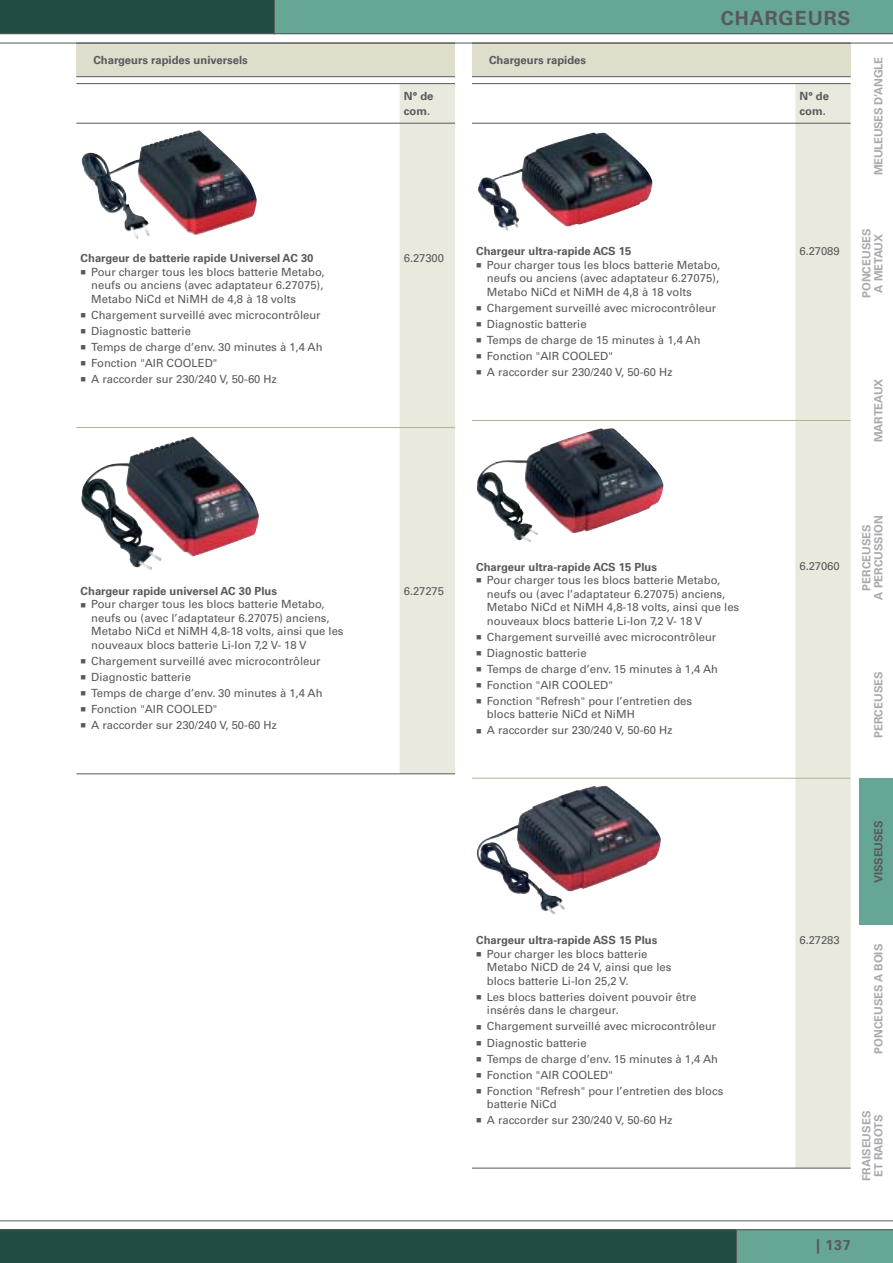
<style>
.page{position:relative;width:893px;height:1263px;background:#fff}
.page>*{position:absolute;margin:0;border:0;box-sizing:border-box;transform-origin:0 0}
.t1{font:700 19.5px "Univers Metabo";letter-spacing:.05em;color:#58595b}
.t2{font:700 14.25px "Univers Metabo";color:#58595b}
.t3{font:11.25px/16px "Univers Metabo";color:#58595b}
.t4{font:700 11.25px/15px "Univers Metabo";color:#58595b}
.t5{font:700 11.25px/12px "Univers Metabo";color:#a7a9ac;text-align:center}
.t6{font:700 11.25px "Univers Metabo";letter-spacing:-.025em;color:#a7a9ac}
.t7{font:700 11.25px "Univers Metabo";letter-spacing:-.025em;color:#58595b}
</style>
<div class="page">
<svg style="left:0;top:0;width:892px;height:34px;background:#50887b"></svg>
<svg style="left:0;top:1229px;width:892px;height:34px;background:#2e5a52"></svg>
<div style="left:859px;top:778px;width:33px;height:147px;background:#65a696"></div>
<div style="left:76px;top:43px;width:379px;height:34px;background:#dfddcc"></div>
<hr style="left:76px;top:76px;width:379px;height:1px;background:#58595b">
<div style="left:399px;top:84px;width:56px;height:689px;background:#eae9dd"></div>
<hr style="left:76px;top:83px;width:379px;height:1px;background:#58595b">
<hr style="left:76px;top:123px;width:323px;height:1px;background:#58595b">
<hr style="left:399px;top:123px;width:56px;height:1px;background:#58595b">
<hr style="left:76px;top:427px;width:323px;height:1px;background:#b4b192">
<hr style="left:399px;top:427px;width:56px;height:1px;background:#b4b192">
<hr style="left:76px;top:773px;width:323px;height:1px;background:#58595b">
<hr style="left:399px;top:773px;width:56px;height:1px;background:#58595b">
<img style="left:81px;top:130px;width:176px;height:109px">
<img style="left:81px;top:437px;width:178px;height:133px">
<div style="left:472px;top:43px;width:378px;height:34px;background:#dfddcc"></div>
<hr style="left:472px;top:76px;width:378px;height:1px;background:#58595b">
<div style="left:795px;top:84px;width:55px;height:1084px;background:#eae9dd"></div>
<hr style="left:472px;top:83px;width:378px;height:1px;background:#58595b">
<hr style="left:472px;top:123px;width:378px;height:1px;background:#58595b">
<hr style="left:472px;top:1168px;width:323px;height:1px;background:#58595b">
<hr style="left:795px;top:1168px;width:55px;height:1px;background:#58595b">
<hr style="left:472px;top:420px;width:378px;height:1px;background:#b4b192">
<hr style="left:472px;top:778px;width:323px;height:1px;background:#b4b192">
<hr style="left:795px;top:778px;width:55px;height:1px;background:#b4b192">
<img style="left:477px;top:132px;width:175px;height:99px">
<img style="left:476px;top:428px;width:187px;height:114px">
<img style="left:476px;top:786px;width:185px;height:129px">
<hr style="left:0;top:43px;width:892px;height:1px;background:#58595b">
<hr style="left:0;top:1220px;width:892px;height:1px;background:#58595b">
<p class="t4" style="left:93px;top:53px;width:156px">Chargeurs rapides universels</p>
<p class="t4" style="left:81px;top:251px;width:234px">Chargeur de batterie rapide Universel AC 30</p>
<p class="t3" style="left:91px;top:266px;width:235px;line-height:13.5px;text-align:justify">Pour charger tous les blocs batterie Metabo, neufs ou anciens (avec adaptateur 6.27075), Metabo NiCd et NiMH de 4,8 à 18 volts</p>
<p class="t3" style="left:91px;top:307px;width:233px">Chargement surveillé avec microcontrôleur<br>Diagnostic batterie<br>Temps de charge d’env. 30 minutes à 1,4 Ah<br>Fonction "AIR COOLED"<br>A raccorder sur 230/240 V, 50-60 Hz</p>
<p class="t4" style="left:81px;top:584px;width:198px">Chargeur rapide universel AC 30 Plus</p>
<p class="t3" style="left:91px;top:598px;width:254px;line-height:13.5px">Pour charger tous les blocs batterie Metabo, neufs ou (avec l’adaptateur 6.27075) anciens, Metabo NiCd et NiMH 4,8-18 volts, ainsi que les nouveaux blocs batterie Li-Ion 7,2 V- 18 V</p>
<p class="t3" style="left:91px;top:654px;width:233px">Chargement surveillé avec microcontrôleur<br>Diagnostic batterie<br>Temps de charge d’env. 30 minutes à 1,4 Ah<br>Fonction "AIR COOLED"<br>A raccorder sur 230/240 V, 50-60 Hz</p>
<p class="t4" style="left:404px;top:89px;width:31px">N° de com.</p>
<p class="t3" style="left:404px;top:251px;width:41px">6.27300</p>
<p class="t3" style="left:404px;top:584px;width:41px">6.27275</p>
<p class="t4" style="left:489px;top:53px;width:99px">Chargeurs rapides</p>
<h1 class="t1" style="left:720px;top:10px;width:131px">CHARGEURS</h1>
<p class="t4" style="left:799px;top:89px;width:31px">N° de com.</p>
<p class="t6" style="left:874px;top:175px;width:120px;rotate:-90deg">MEULEUSES D’ANGLE</p>
<p class="t4" style="left:476px;top:244px;width:157px">Chargeur ultra-rapide ACS 15</p>
<p class="t3" style="left:487px;top:259px;width:235px;line-height:13.5px;text-align:justify">Pour charger tous les blocs batterie Metabo, neufs ou anciens (avec adaptateur 6.27075), Metabo NiCd et NiMH de 4,8 à 18 volts</p>
<p class="t3" style="left:487px;top:300px;width:231px">Chargement surveillé avec microcontrôleur<br>Diagnostic batterie<br>Temps de charge de 15 minutes à 1,4 Ah<br>Fonction "AIR COOLED"<br>A raccorder sur 230/240 V, 50-60 Hz</p>
<p class="t3" style="left:799px;top:244px;width:41px">6.27089</p>
<p class="t5" style="left:861px;top:298px;width:71px;rotate:-90deg">PONCEUSES<br>A METAUX</p>
<p class="t5" style="left:873px;top:442px;width:66px;rotate:-90deg">MARTEAUX</p>
<p class="t4" style="left:476px;top:560px;width:182px">Chargeur ultra-rapide ACS 15 Plus</p>
<p class="t3" style="left:487px;top:574px;width:254px;line-height:13.5px">Pour charger tous les blocs batterie Metabo, neufs ou (avec l’adaptateur 6.27075) anciens, Metabo NiCd et NiMH 4,8-18 volts, ainsi que les nouveaux blocs batterie Li-Ion 7,2 V- 18 V</p>
<p class="t3" style="left:487px;top:629px;width:233px">Chargement surveillé avec microcontrôleur Diagnostic batterie<br>Temps de charge d’env. 15 minutes à 1,4 Ah Fonction "AIR COOLED"<br>Fonction "Refresh" pour l’entretien des</p>
<p class="t3" style="left:487px;top:707px;width:187px">blocs batterie NiCd et NiMH<br>A raccorder sur 230/240 V, 50-60 Hz</p>
<p class="t3" style="left:799px;top:559px;width:41px">6.27060</p>
<p class="t5" style="left:861px;top:600px;width:86px;rotate:-90deg">PERCEUSES<br>A PERCUSSION</p>
<p class="t5" style="left:873px;top:738px;width:68px;rotate:-90deg">PERCEUSES</p>
<p class="t4" style="left:476px;top:934px;width:182px">Chargeur ultra-rapide ASS 15 Plus</p>
<p class="t3" style="left:487px;top:948px;width:186px;line-height:13.5px">Pour charger les blocs batterie<br>Metabo NiCD de 24 V, ainsi que les blocs batterie Li-Ion 25,2 V.</p>
<p class="t3" style="left:487px;top:991px;width:211px;line-height:13.5px">Les blocs batteries doivent pouvoir être insérés dans le chargeur.</p>
<p class="t3" style="left:487px;top:1019px;width:238px">Chargement surveillé avec microcontrôleur Diagnostic batterie<br>Temps de charge d’env. 15 minutes à 1,4 Ah Fonction "AIR COOLED"<br>Fonction "Refresh" pour l’entretien des blocs</p>
<p class="t3" style="left:487px;top:1097px;width:187px">batterie NiCd<br>A raccorder sur 230/240 V, 50-60 Hz</p>
<p class="t3" style="left:799px;top:933px;width:41px">6.27283</p>
<p class="t7" style="left:874px;top:883px;width:63px;rotate:-90deg">VISSEUSES</p>
<p class="t5" style="left:873px;top:1054px;width:111px;rotate:-90deg">PONCEUSES A BOIS</p>
<p class="t5" style="left:861px;top:1181px;width:72px;rotate:-90deg">FRAISEUSES<br>ET RABOTS</p>
<p class="t2" style="left:816px;top:1239px;width:36px">| 137</p>
</div>
